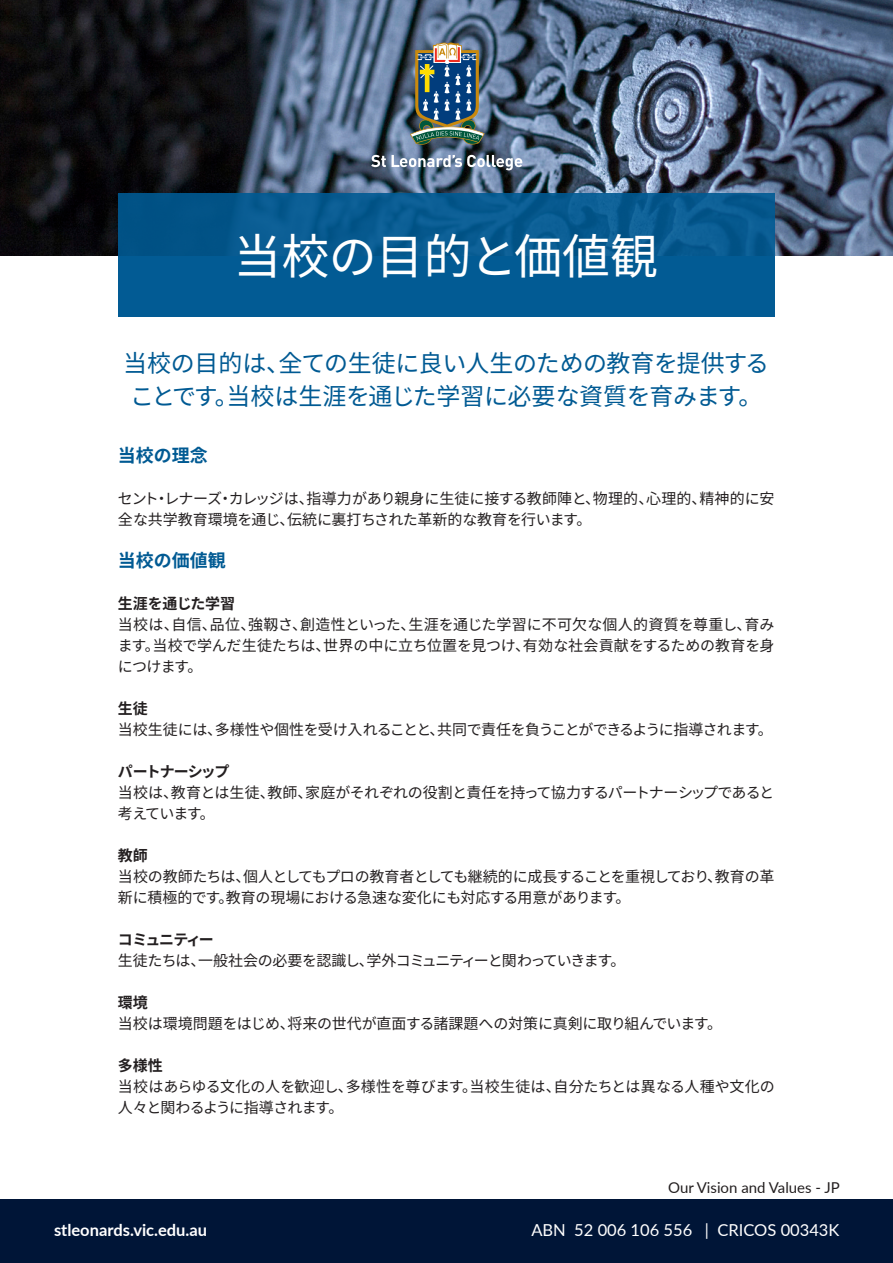
<style>
.page{position:relative;width:893px;height:1263px;background:#fff}
.page>*{position:absolute;margin:0;border:0;box-sizing:border-box;transform-origin:0 0}
.t1{font:48px "Noto Sans CJ Kjp";letter-spacing:-.01em;color:#fff}
.t2{font:24px/33px "Noto Sans CJ Kjp";letter-spacing:-.015em;color:#005a93}
.t3{font:700 18px "Noto Sans CJ Kjp";color:#005a93}
.t4{font:16.5px "Lato";color:#fff}
.t5{font:700 16.5px "Lato";color:#fff}
.t6{font:15px/21px "Noto Sans CJ Kjp";letter-spacing:-.02em;color:#231f20}
.t7{font:15px/21px "Noto Sans CJ Kjp";letter-spacing:-.04em;color:#231f20}
.t8{font:15px "Noto Sans CJ Kjp";letter-spacing:-.06em;color:#231f20}
.Heading{font:15px "Lato";color:#231f20}
.t9{font:700 15px "Noto Sans CJ Kjp";letter-spacing:-.045em;color:#231f20}
.t10{font:700 15px "Noto Sans CJ Kjp";letter-spacing:-.02em;color:#231f20}
.t11{font:700 15px "Noto Sans CJ Kjp";letter-spacing:-.08em;color:#231f20}
.t12{font:700 15px "Noto Sans CJ Kjp";letter-spacing:-.105em;color:#231f20}
</style>
<div class="page">
<div style="left:0;top:1199px;width:893px;height:64px;background:#001537"></div>
<img style="left:0;top:0;width:893px;height:255px">
<div style="left:118px;top:193px;width:657px;height:124px;background:linear-gradient(to right,#03588f,#065c93)"></div>
<svg style="left:371px;top:155px;width:15px;height:12px"></svg>
<svg style="left:392px;top:155px;width:130px;height:15px"></svg>
<img style="left:410px;top:43px;width:74px;height:104px">
<p class="t1" style="left:234px;top:230px;width:426px">当校の目的と価値観</p>
<p class="t2" style="left:123px;top:347px;width:647px">当校の目的は、全ての生徒に良い人生のための教育を提供することです。当校は生涯を通じた学習に必要な資質を育みます。</p>
<p class="t3" style="left:118px;top:445px;width:91px">当校の理念</p>
<p class="t6" style="left:118px;top:488px;width:658px">セント・レナーズ・カレッジは、指導力があり親身に生徒に接する教師陣と、物理的、心理的、精神的に安全な共学教育環境を通じ、伝統に裏打ちされた革新的な教育を行います。</p>
<p class="t3" style="left:118px;top:550px;width:109px">当校の価値観</p>
<p class="t10" style="left:118px;top:595px;width:119px">生涯を通じた学習</p>
<p class="t6" style="left:118px;top:614px;width:658px;text-align:justify">当校は、自信、品位、強靱さ、創造性といった、生涯を通じた学習に不可欠な個人的資質を尊重し、育みます。当校で学んだ生徒たちは、世界の中に立ち位置を見つけ、有効な社会貢献をするための教育を身につけます。</p>
<p class="t9" style="left:118px;top:700px;width:31px">生徒</p>
<p class="t6" style="left:118px;top:719px;width:656px">当校生徒には、多様性や個性を受け入れることと、共同で責任を負うことができるように指導されます。</p>
<p class="t11" style="left:118px;top:763px;width:113px">パートナーシップ</p>
<p class="t7" style="left:118px;top:782px;width:658px">当校は、教育とは生徒、教師、家庭がそれぞれの役割と責任を持って協力するパートナーシップであると考えています。</p>
<p class="t9" style="left:118px;top:847px;width:31px">教師</p>
<p class="t6" style="left:118px;top:866px;width:658px">当校の教師たちは、個人としてもプロの教育者としても継続的に成長することを重視しており、教育の革新に積極的です。教育の現場における急速な変化にも対応する用意があります。</p>
<p class="t12" style="left:118px;top:931px;width:97px">コミュニティー</p>
<p class="t8" style="left:118px;top:952px;width:509px">生徒たちは、一般社会の必要を認識し、学外コミュニティーと関わっていきます。</p>
<p class="t9" style="left:118px;top:994px;width:31px">環境</p>
<p class="t6" style="left:118px;top:1013px;width:605px">当校は環境問題をはじめ、将来の世代が直面する諸課題への対策に真剣に取り組んでいます。</p>
<p class="t9" style="left:118px;top:1057px;width:46px">多様性</p>
<p class="t6" style="left:118px;top:1076px;width:658px">当校はあらゆる文化の人を歓迎し、多様性を尊びます。当校生徒は、自分たちとは異なる人種や文化の人々と関わるように指導されます。</p>
<p class="Heading" style="left:668px;top:1176px;width:173px">Our Vision and Values - JP</p>
<p class="t5" style="left:54px;top:1217px;width:155px">stleonards.vic.edu.au</p>
<p class="t4" style="left:531px;top:1218px;width:309px">ABN 52 006 106 556 | CRICOS 00343K</p>
</div>
